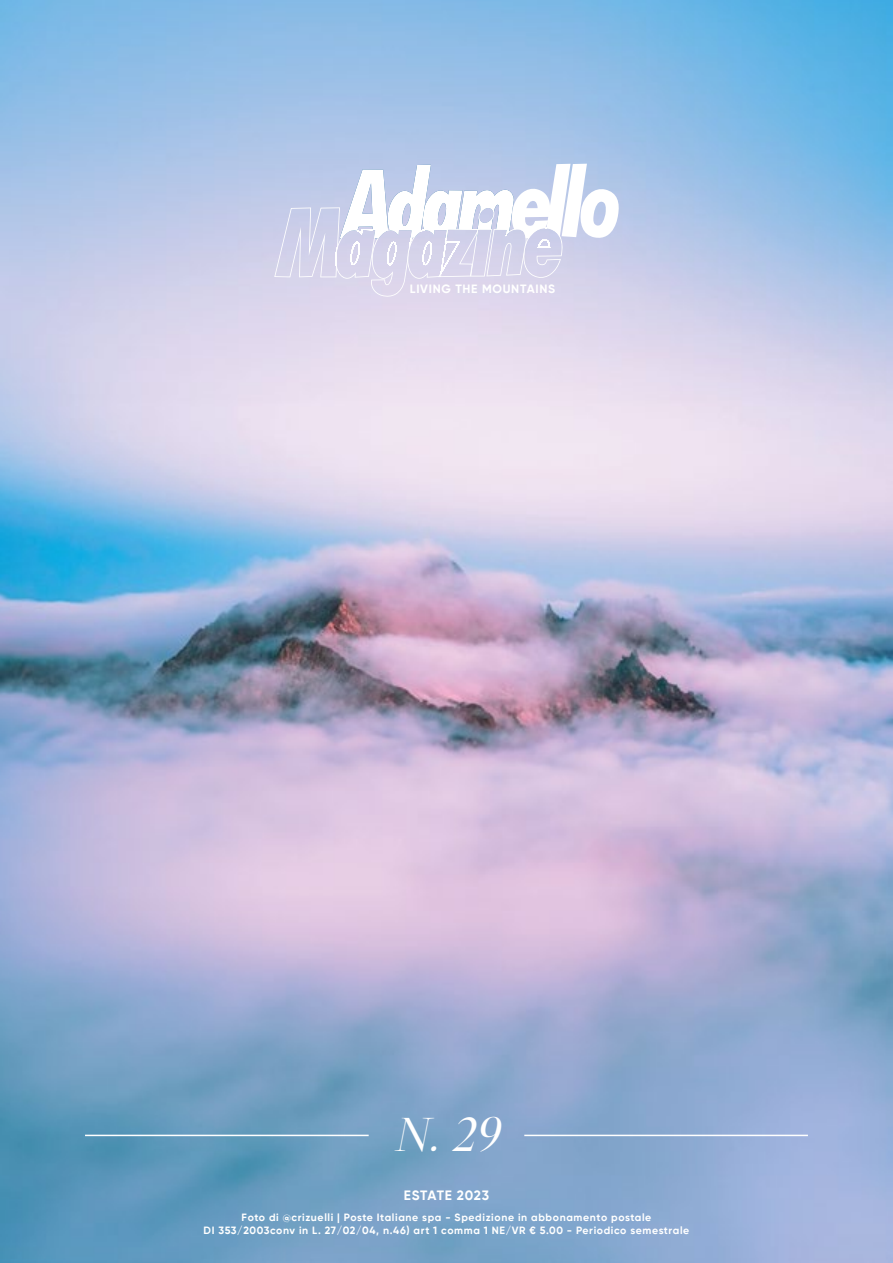
<style>
.page{position:relative;width:893px;height:1263px;background:#fff}
.page>*{position:absolute;margin:0;border:0;box-sizing:border-box;transform-origin:0 0}
.t1{font:italic 48px "Libre Caslon Display";color:#fff}
.t2{font:700 13.5px "Gilroy";letter-spacing:.045em;color:#fff}
.t3{font:700 12px "Gilroy";letter-spacing:.06em;color:#fff}
.t4{font:700 10.5px/12.6px "Gilroy";letter-spacing:.06em;color:#fff;text-align:center}
</style>
<div class="page">
<img style="left:0;top:0;width:893px;height:1263px">
<hr style="left:85px;top:1135px;width:284px;height:1px;background:#fff">
<hr style="left:524px;top:1135px;width:284px;height:1px;background:#fff">
<svg style="left:274px;top:164px;width:346px;height:133px"></svg>
<p class="t3" style="left:410px;top:284px;width:147px">LIVING THE MOUNTAINS</p>
<h1 class="t1" style="left:394px;top:1112px;width:117px">N.29</h1>
<p class="t2" style="left:404px;top:1189px;width:87px">ESTATE 2023</p>
<p class="t4" style="left:204px;top:1212px;width:487px">Foto di @crizuelli | Poste Italiane spa - Spedizione in abbonamento postale<br>DI 353/2003conv in L. 27/02/04, n.46) art 1 comma 1 NE/VR € 5.00 - Periodico semestrale</p>
</div>
